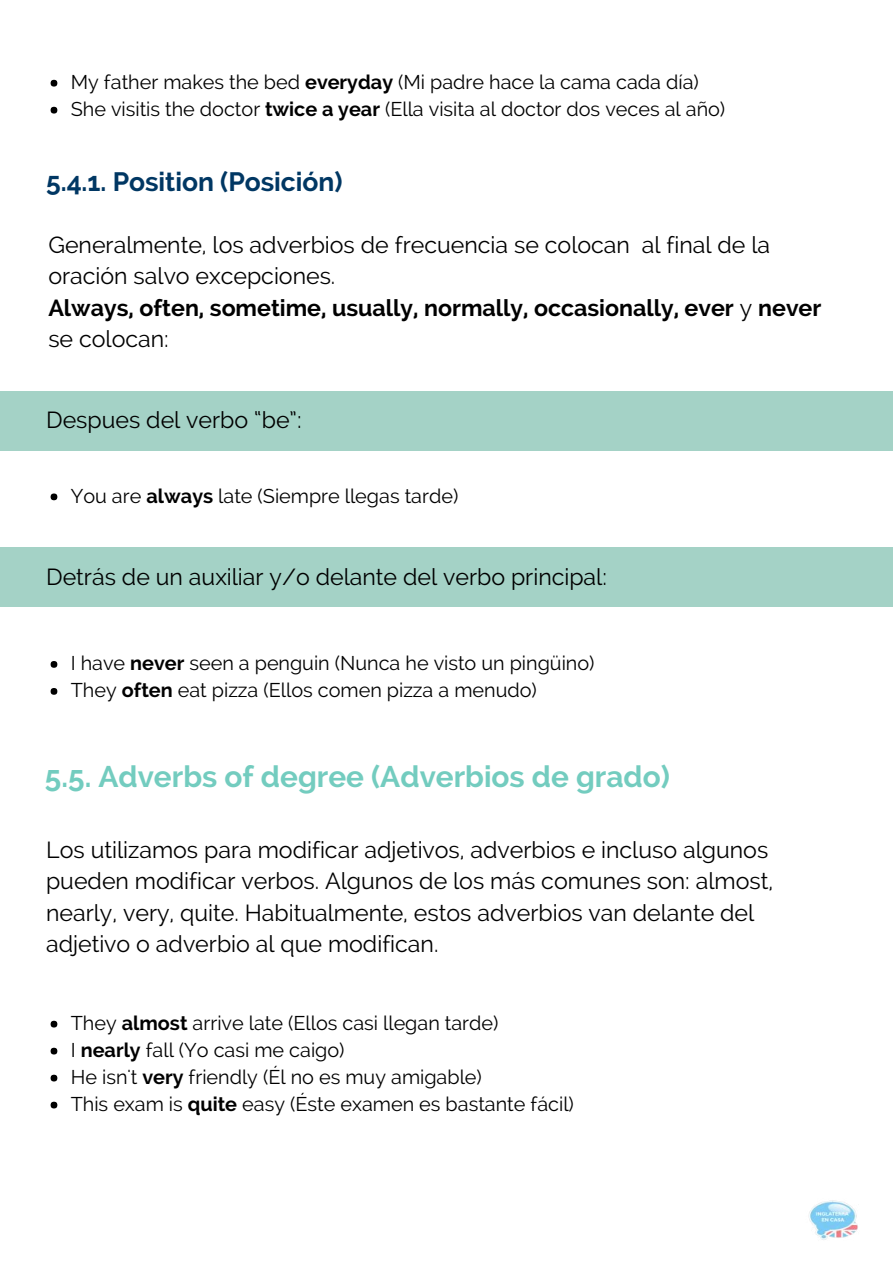
<style>
.page{position:relative;width:893px;height:1263px;background:#fff}
.page>*{position:absolute;margin:0;border:0;box-sizing:border-box;transform-origin:0 0}
.t1{font:700 29.7px "Raleway";color:#73ccbf}
.t2{font:700 26.4px "Raleway";color:#003763}
.t3{font:23.1px/31.5px "Raleway";color:#000}
.t4{font:19.8px/27px "Raleway";color:#000}
.s1{font-weight:700}
</style>
<div class="page">
<img style="left:809px;top:1200px;width:49px;height:40px">
<div style="left:51px;top:80px;width:6px;height:7px;background:#000;border-radius:50%"></div>
<div style="left:51px;top:107px;width:6px;height:7px;background:#000;border-radius:50%"></div>
<div style="left:0;top:391px;width:892px;height:60px;background:#a4d2c6"></div>
<div style="left:51px;top:493px;width:6px;height:7px;background:#000;border-radius:50%"></div>
<svg style="left:51px;top:1021px;width:6px;height:6px"></svg>
<svg style="left:51px;top:1048px;width:6px;height:6px"></svg>
<svg style="left:51px;top:1075px;width:6px;height:6px"></svg>
<svg style="left:51px;top:1102px;width:6px;height:6px"></svg>
<div style="left:0;top:547px;width:892px;height:60px;background:#a4d2c6"></div>
<div style="left:51px;top:661px;width:6px;height:7px;background:#000;border-radius:50%"></div>
<div style="left:51px;top:688px;width:6px;height:7px;background:#000;border-radius:50%"></div>
<p class="t4" style="left:71px;top:68px;width:656px">My father makes the bed <span class="s1">everyday</span> (Mi padre hace la cama cada día)<br>She visitis the doctor <span class="s1">twice a year</span> (Ella visita al doctor dos veces al año)</p>
<p class="t2" style="left:46px;top:166px;width:298px">5.4.1. Position (Posición)</p>
<p class="t3" style="left:48px;top:229px;width:774px">Generalmente, los adverbios de frecuencia se colocan al final de la oración salvo excepciones.<br><span class="s1">Always, often, sometime, usually, normally, occasionally, ever</span> y <span class="s1">never </span>se colocan:</p>
<p class="t3" style="left:46px;top:404px;width:257px">Despues del verbo “be”:</p>
<p class="t4" style="left:71px;top:482px;width:389px">You are <span class="s1">always</span> late (Siempre llegas tarde)</p>
<p class="t3" style="left:46px;top:561px;width:562px">Detrás de un auxiliar y/o delante del verbo principal:</p>
<p class="t4" style="left:71px;top:649px;width:525px">I have <span class="s1">never</span> seen a penguin (Nunca he visto un pingüino)<br>They <span class="s1">often</span> eat pizza (Ellos comen pizza a menudo)</p>
<p class="t1" style="left:45px;top:759px;width:626px">5.5. Adverbs of degree (Adverbios de grado)</p>
<p class="t3" style="left:46px;top:834px;width:728px">Los utilizamos para modificar adjetivos, adverbios e incluso algunos pueden modificar verbos. Algunos de los más comunes son: almost, nearly, very, quite. Habitualmente, estos adverbios van delante del adjetivo o adverbio al que modifican.</p>
<p class="t4" style="left:71px;top:1009px;width:504px">They <span class="s1">almost</span> arrive late (Ellos casi llegan tarde)<br>I <span class="s1">nearly</span> fall (Yo casi me caigo)<br>He isn't <span class="s1">very</span> friendly (Él no es muy amigable)<br>This exam is <span class="s1">quite</span> easy (Éste examen es bastante fácil)</p>
</div>
